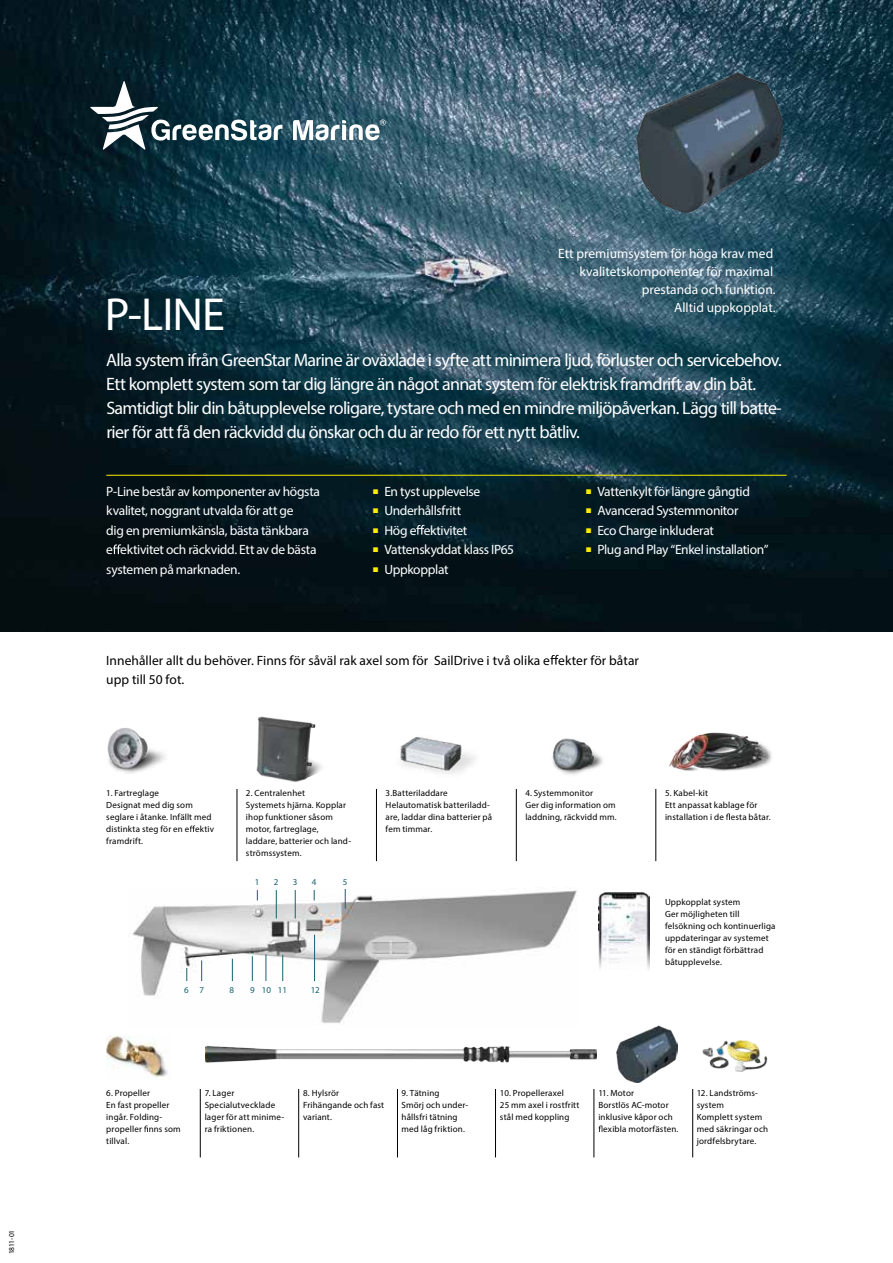
<style>
.page{position:relative;width:893px;height:1263px;background:#fff}
.page>*{position:absolute;margin:0;border:0;box-sizing:border-box;transform-origin:0 0}
.t1{font:46.5px "Myriad Pro";color:#fff}
.t2{font:18px/24px "Myriad Pro";letter-spacing:-.035em;color:#fff}
.t3{font:13.5px/19.5px "Myriad Pro";letter-spacing:-.025em;color:#fff}
.t4{font:13.5px/18px "Myriad Pro";color:#fff;text-align:right}
.t5{font:13.5px/19.5px "Myriad Pro";letter-spacing:.005em;color:#000}
.t6{font:9px/12px "Myriad Pro";letter-spacing:.02em;color:#000}
.t7{font:9px "Myriad Pro";color:#18616f}
.t8{font:7.5px "Myriad Pro";letter-spacing:-.025em;color:#000}
.s1{color:#ffed00}
</style>
<div class="page">
<img style="left:0;top:0;width:893px;height:631px">
<svg style="left:90px;top:81px;width:192px;height:69px"></svg>
<svg style="left:293px;top:120px;width:93px;height:20px"></svg>
<svg style="left:416px;top:525px;width:9px;height:10px"></svg>
<svg style="left:190px;top:825px;width:5px;height:7px"></svg>
<svg style="left:726px;top:813px;width:4px;height:7px"></svg>
<img style="left:107px;top:728px;width:58px;height:45px">
<img style="left:256px;top:716px;width:66px;height:66px">
<img style="left:400px;top:737px;width:75px;height:38px">
<img style="left:552px;top:738px;width:51px;height:37px">
<img style="left:106px;top:1035px;width:62px;height:43px">
<svg style="left:144px;top:1125px;width:4px;height:7px"></svg>
<svg style="left:598px;top:1125px;width:4px;height:7px"></svg>
<img style="left:206px;top:1045px;width:391px;height:18px">
<img style="left:132px;top:889px;width:446px;height:134px">
<svg style="left:187px;top:968px;width:1px;height:13px"></svg>
<svg style="left:201px;top:960px;width:1px;height:21px"></svg>
<svg style="left:252px;top:956px;width:1px;height:25px"></svg>
<svg style="left:282px;top:955px;width:1px;height:26px"></svg>
<hr style="left:314px;top:935px;width:1px;height:46px;background:#18616f">
<svg style="left:232px;top:959px;width:1px;height:22px"></svg>
<svg style="left:276px;top:890px;width:1px;height:28px"></svg>
<svg style="left:295px;top:890px;width:1px;height:28px"></svg>
<svg style="left:266px;top:954px;width:1px;height:27px"></svg>
<svg style="left:345px;top:889px;width:1px;height:19px"></svg>
<img style="left:669px;top:732px;width:103px;height:39px">
<img style="left:617px;top:1025px;width:60px;height:57px">
<img style="left:637px;top:72px;width:147px;height:140px">
<img style="left:702px;top:1040px;width:66px;height:32px">
<svg style="left:550px;top:655px;width:9px;height:9px"></svg>
<svg style="left:113px;top:544px;width:8px;height:10px"></svg>
<hr style="left:106px;top:475px;width:681px;height:1px;background:#ffed00">
<hr style="left:237px;top:789px;width:1px;height:72px;background:#000">
<hr style="left:200px;top:1089px;width:1px;height:68px;background:#000">
<hr style="left:298px;top:1089px;width:1px;height:68px;background:#000">
<hr style="left:397px;top:1089px;width:1px;height:68px;background:#000">
<hr style="left:495px;top:1089px;width:1px;height:68px;background:#000">
<hr style="left:594px;top:1089px;width:1px;height:68px;background:#000">
<hr style="left:692px;top:1089px;width:1px;height:68px;background:#000">
<hr style="left:376px;top:789px;width:1px;height:72px;background:#000">
<hr style="left:516px;top:789px;width:1px;height:72px;background:#000">
<hr style="left:656px;top:789px;width:1px;height:72px;background:#000">
<img style="left:599px;top:892px;width:51px;height:77px">
<p class="t8" style="left:7px;top:1254px;width:26px;rotate:-90deg">1811-01</p>
<h3 class="t4" style="left:558px;top:244px;width:219px">Ett premiumsystem för höga krav med kvalitetskomponenter för maximal prestanda och funktion.<br>Alltid uppkopplat.</h3>
<h1 class="t1" style="left:105px;top:285px;width:122px">P-LINE</h1>
<p class="t2" style="left:106px;top:347px;width:677px">Alla system ifrån GreenStar Marine är oväxlade i syfte att minimera ljud, förluster och servicebehov.<br>Ett komplett system som tar dig längre än något annat system för elektrisk framdrift av din båt.<br>Samtidigt blir din båtupplevelse roligare, tystare och med en mindre miljöpåverkan. Lägg till batte&shy;rier för att få den räckvidd du önskar och du är redo för ett nytt båtliv.</p>
<h3 class="t3" style="left:106px;top:481px;width:215px">P-Line består av komponenter av högsta kvalitet, noggrant utvalda för att ge<br>dig en premiumkänsla, bästa tänkbara<br>e ektivitet och räckvidd. Ett av de bästa systemen på marknaden.</h3>
<h3 class="t3" style="left:373px;top:481px;width:109px"><span class="s1">■</span> En tyst upplevelse</h3>
<h3 class="t3" style="left:373px;top:501px;width:90px"><span class="s1">■</span> Underhållsfritt</h3>
<h3 class="t3" style="left:373px;top:520px;width:96px"><span class="s1">■</span> Hög e ektivitet</h3>
<h3 class="t3" style="left:373px;top:540px;width:143px"><span class="s1">■</span> Vattenskyddat klass IP65</h3>
<h3 class="t3" style="left:373px;top:559px;width:77px"><span class="s1">■</span> Uppkopplat</h3>
<h3 class="t3" style="left:586px;top:481px;width:165px"><span class="s1">■</span> Vattenkylt för längre gångtid</h3>
<h3 class="t3" style="left:586px;top:501px;width:154px"><span class="s1">■</span> Avancerad Systemmonitor</h3>
<h3 class="t3" style="left:586px;top:520px;width:129px"><span class="s1">■</span> Eco Charge inkluderat</h3>
<h3 class="t3" style="left:586px;top:540px;width:184px"><span class="s1">■</span> Plug and Play “Enkel installation”</h3>
<h3 class="t5" style="left:106px;top:650px;width:534px">Innehåller allt du behöver. Finns för såväl rak axel som för SailDrive i två olika e ekter för båtar upp till 50 fot.</h3>
<p class="t6" style="left:106px;top:787px;width:109px">1. Fartreglage<br>Designat med dig som seglare i åtanke. Infällt med distinkta steg för en e ektiv framdrift.</p>
<p class="t6" style="left:246px;top:787px;width:107px">2. Centralenhet<br>Systemets hjärna. Kopplar ihop funktioner såsom motor, fartreglage, laddare, batterier och land&shy;strömssystem.</p>
<p class="t6" style="left:386px;top:787px;width:108px">3.Batteriladdare<br>Helautomatisk batteriladd&shy;are, laddar dina batterier på fem timmar.</p>
<p class="t6" style="left:525px;top:787px;width:93px">4. Systemmonitor<br>Ger dig information om laddning, räckvidd mm.</p>
<p class="t6" style="left:665px;top:787px;width:107px">5. Kabel-kit<br>Ett anpassat kablage för installation i de esta båtar.</p>
<p class="t7" style="left:255px;top:876px;width:6px">1</p>
<p class="t7" style="left:274px;top:876px;width:6px">2</p>
<p class="t7" style="left:293px;top:876px;width:6px">3</p>
<p class="t7" style="left:312px;top:876px;width:6px">4</p>
<p class="t7" style="left:343px;top:876px;width:6px">5</p>
<p class="t7" style="left:184px;top:984px;width:21px">6 7</p>
<p class="t7" style="left:229px;top:984px;width:6px">8</p>
<p class="t7" style="left:250px;top:984px;width:38px">9 10 11</p>
<p class="t7" style="left:311px;top:984px;width:11px">12</p>
<p class="t6" style="left:665px;top:896px;width:112px">Uppkopplat system<br>Ger möjligheten till felsökning och kontinuerliga uppdateringar av systemet för en ständigt förbättrad båtupplevelse.</p>
<p class="t6" style="left:106px;top:1087px;width:76px">6. Propeller<br>En fast propeller ingår. Folding&shy;propeller nns som tillval.</p>
<p class="t6" style="left:205px;top:1087px;width:81px">7. Lager<br>Specialutvecklade lager för att minime&shy;ra friktionen.</p>
<p class="t6" style="left:303px;top:1087px;width:83px">8. Hylsrör<br>Frihängande och fast variant.</p>
<p class="t6" style="left:402px;top:1087px;width:68px">9. Tätning<br>Smörj och under&shy;hållsfri tätning med låg friktion.</p>
<p class="t6" style="left:500px;top:1087px;width:81px">10. Propelleraxel<br>25 mm axel i rostfritt stål med koppling</p>
<p class="t6" style="left:598px;top:1087px;width:37px">11. Motor</p>
<p class="t6" style="left:598px;top:1099px;width:72px">Borstlös AC-motor</p>
<p class="t6" style="left:598px;top:1111px;width:76px">inklusive kåpor och</p>
<p class="t6" style="left:603px;top:1123px;width:77px">exibla motorfästen.</p>
<p class="t6" style="left:697px;top:1087px;width:73px">12. Landströms&shy;system<br>Komplett system med säkringar och jordfelsbrytare.</p>
</div>
